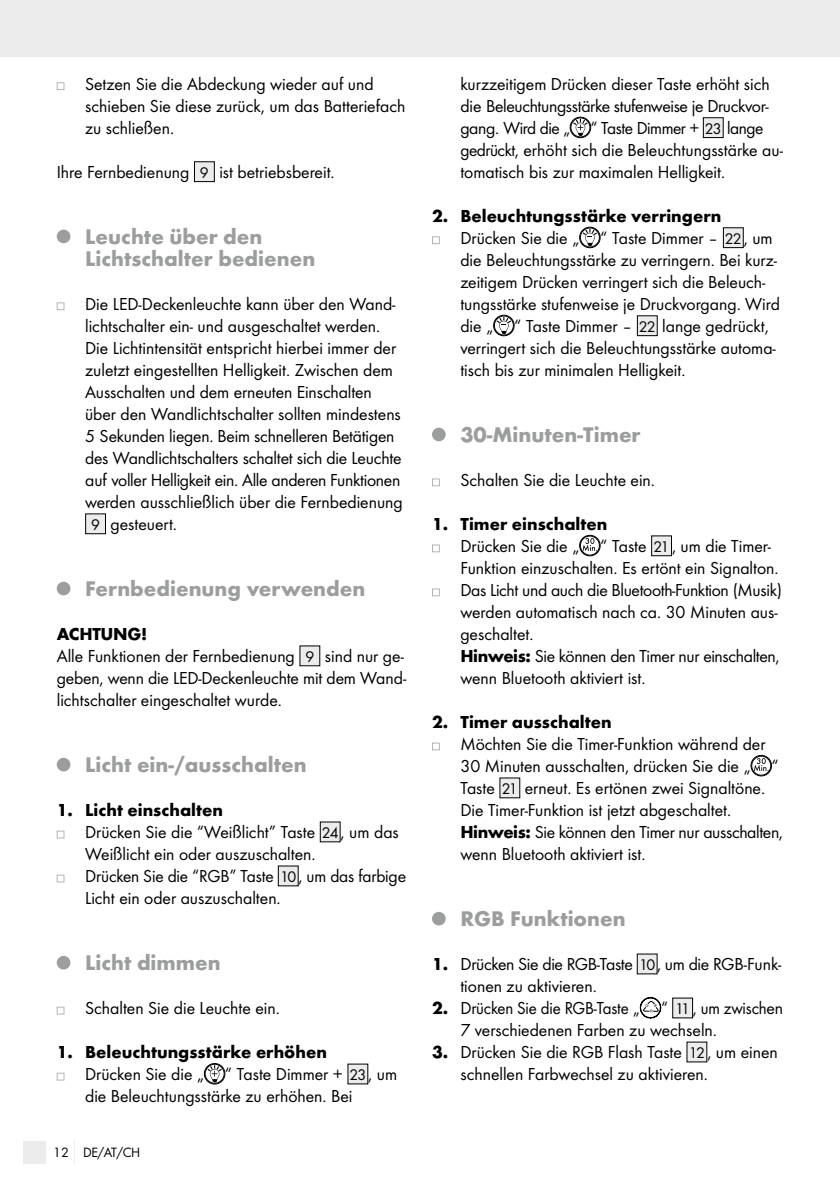
<style>
.page{position:relative;width:840px;height:1191px;background:#fff}
.page>*{position:absolute;margin:0;border:0;box-sizing:border-box;transform-origin:0 0}
.t1{font:700 22px/22px "Futura";color:#9c9d9d}
.t2{font:18px/22px "Futura Boo";color:#000}
.t3{font:700 18px "Futura";color:#000}
.t4{font:18px "Futura Boo";letter-spacing:-.02em;color:#000}
.t5{font:700 18px "Futura";letter-spacing:-.02em;color:#000}
.t6{font:14px "Futura Boo";letter-spacing:-.03em;color:#000}
.s1{font-size:16px}
.s2{font-family:"Futura";font-weight:700}
</style>
<div class="page">
<div style="left:0;top:0;width:839px;height:57px;background:#ececec"></div>
<div style="left:23px;top:1140px;width:22px;height:23px;background:#ececec"></div>
<svg style="left:74px;top:1141px;width:1px;height:22px"></svg>
<svg style="left:57px;top:82px;width:7px;height:8px"></svg>
<div style="left:194px;top:162px;width:20px;height:20px;background:#ececec"></div>
<div style="left:194px;top:161px;width:21px;height:21px;border:1px solid #000"></div>
<div style="left:57px;top:230px;width:13px;height:13px;background:#9c9d9d;border-radius:50%"></div>
<svg style="left:57px;top:302px;width:7px;height:8px"></svg>
<div style="left:86px;top:514px;width:19px;height:20px;background:#ececec"></div>
<div style="left:85px;top:513px;width:21px;height:21px;border:1px solid #000"></div>
<div style="left:57px;top:582px;width:13px;height:13px;background:#9c9d9d;border-radius:50%"></div>
<div style="left:300px;top:646px;width:19px;height:20px;background:#ececec"></div>
<div style="left:57px;top:758px;width:13px;height:13px;background:#9c9d9d;border-radius:50%"></div>
<svg style="left:57px;top:830px;width:7px;height:8px"></svg>
<div style="left:320px;top:822px;width:20px;height:20px;background:#ececec"></div>
<svg style="left:57px;top:874px;width:7px;height:8px"></svg>
<div style="left:278px;top:866px;width:20px;height:20px;background:#ececec"></div>
<div style="left:57px;top:956px;width:13px;height:13px;background:#9c9d9d;border-radius:50%"></div>
<svg style="left:57px;top:1006px;width:7px;height:8px"></svg>
<svg style="left:57px;top:1072px;width:7px;height:8px"></svg>
<div style="left:204px;top:1063px;width:21px;height:21px;border:1px solid #000;border-radius:50%"></div>
<div style="left:205px;top:1064px;width:19px;height:19px;border:1px solid #000;border-radius:50%"></div>
<svg style="left:207px;top:1065px;width:15px;height:17px"></svg>
<div style="left:348px;top:1064px;width:19px;height:20px;background:#ececec"></div>
<div style="left:569px;top:117px;width:21px;height:21px;border:1px solid #000;border-radius:50%"></div>
<div style="left:570px;top:118px;width:19px;height:19px;border:1px solid #000;border-radius:50%"></div>
<svg style="left:573px;top:119px;width:14px;height:17px"></svg>
<div style="left:703px;top:118px;width:19px;height:20px;background:#ececec"></div>
<div style="left:702px;top:117px;width:21px;height:21px;border:1px solid #000"></div>
<svg style="left:432px;top:236px;width:7px;height:8px"></svg>
<svg style="left:582px;top:229px;width:14px;height:17px"></svg>
<div style="left:579px;top:227px;width:21px;height:21px;border:1px solid #000;border-radius:50%"></div>
<div style="left:580px;top:228px;width:19px;height:19px;border:1px solid #000;border-radius:50%"></div>
<div style="left:723px;top:228px;width:19px;height:20px;background:#ececec"></div>
<div style="left:722px;top:227px;width:21px;height:21px;border:1px solid #000"></div>
<svg style="left:496px;top:317px;width:14px;height:17px"></svg>
<div style="left:493px;top:315px;width:21px;height:21px;border:1px solid #000;border-radius:50%"></div>
<div style="left:494px;top:316px;width:19px;height:19px;border:1px solid #000;border-radius:50%"></div>
<div style="left:637px;top:316px;width:20px;height:20px;background:#ececec"></div>
<div style="left:636px;top:315px;width:21px;height:21px;border:1px solid #000"></div>
<div style="left:432px;top:428px;width:13px;height:13px;background:#9c9d9d;border-radius:50%"></div>
<svg style="left:432px;top:478px;width:7px;height:8px"></svg>
<svg style="left:432px;top:544px;width:7px;height:8px"></svg>
<div style="left:579px;top:535px;width:21px;height:21px;border:1px solid #000;border-radius:50%"></div>
<div style="left:580px;top:536px;width:19px;height:19px;border:1px solid #000;border-radius:50%"></div>
<svg style="left:582px;top:538px;width:15px;height:13px"></svg>
<div style="left:651px;top:536px;width:20px;height:20px;background:#ececec"></div>
<div style="left:650px;top:535px;width:21px;height:21px;border:1px solid #000"></div>
<svg style="left:432px;top:588px;width:7px;height:8px"></svg>
<svg style="left:432px;top:742px;width:7px;height:8px"></svg>
<div style="left:750px;top:755px;width:21px;height:21px;border:1px solid #000;border-radius:50%"></div>
<div style="left:751px;top:756px;width:19px;height:19px;border:1px solid #000;border-radius:50%"></div>
<svg style="left:753px;top:758px;width:15px;height:13px"></svg>
<div style="left:499px;top:778px;width:20px;height:20px;background:#ececec"></div>
<div style="left:432px;top:912px;width:13px;height:13px;background:#9c9d9d;border-radius:50%"></div>
<div style="left:637px;top:954px;width:19px;height:20px;background:#ececec"></div>
<svg style="left:639px;top:996px;width:22px;height:23px"></svg>
<div style="left:672px;top:998px;width:20px;height:20px;background:#ececec"></div>
<div style="left:686px;top:1042px;width:20px;height:20px;background:#ececec"></div>
<p class="t2" style="left:85px;top:73px;width:321px">Setzen Sie die Abdeckung wieder auf und schieben Sie diese zurück, um das Batteriefach zu schließen.</p>
<p class="t2" style="left:57px;top:161px;width:279px">Ihre Fernbedienung <span class="s1">9</span> ist betriebsbereit.</p>
<p class="t1" style="left:85px;top:225px;width:231px">Leuchte über den<br>Lichtschalter bedienen</p>
<p class="t2" style="left:85px;top:293px;width:312px">Die LED-Deckenleuchte kann über den Wand-</p>
<p class="t2" style="left:85px;top:315px;width:296px">lichtschalter ein- und ausgeschaltet werden.</p>
<p class="t2" style="left:85px;top:337px;width:312px">Die Lichtintensität entspricht hierbei immer der</p>
<p class="t2" style="left:85px;top:359px;width:309px">zuletzt eingestellten Helligkeit. Zwischen dem</p>
<p class="t2" style="left:85px;top:381px;width:288px">Ausschalten und dem erneuten Einschalten</p>
<p class="t2" style="left:85px;top:403px;width:317px">über den Wandlichtschalter sollten mindestens</p>
<p class="t2" style="left:85px;top:425px;width:310px">5 Sekunden liegen. Beim schnelleren Betätigen</p>
<p class="t2" style="left:85px;top:447px;width:318px">des Wandlichtschalters schaltet sich die Leuchte</p>
<p class="t4" style="left:85px;top:469px;width:316px">auf voller Helligkeit ein. Alle anderen Funktionen</p>
<p class="t2" style="left:85px;top:491px;width:319px">werden ausschließlich über die Fernbedienung</p>
<p class="t2" style="left:91px;top:513px;width:87px"><span class="s1">9</span> gesteuert.</p>
<p class="t1" style="left:85px;top:577px;width:281px">Fernbedienung verwenden</p>
<p class="t5" style="left:57px;top:623px;width:92px">ACHTUNG!</p>
<p class="t2" style="left:57px;top:645px;width:351px">Alle Funktionen der Fernbedienung <span class="s1">9</span> sind nur ge&shy;geben, wenn die LED-Deckenleuchte mit dem Wand&shy;lichtschalter eingeschaltet wurde.</p>
<p class="t1" style="left:85px;top:753px;width:223px">Licht ein-/ausschalten</p>
<p class="t3" style="left:57px;top:799px;width:168px">1. Licht einschalten</p>
<p class="t2" style="left:85px;top:821px;width:322px">Drücken Sie die “Weißlicht” Taste <span class="s1">24</span>, um das Weißlicht ein oder auszuschalten.<br>Drücken Sie die “RGB” Taste <span class="s1">10</span>, um das farbige Licht ein oder auszuschalten.</p>
<p class="t1" style="left:85px;top:951px;width:137px">Licht dimmen</p>
<p class="t2" style="left:85px;top:997px;width:196px">Schalten Sie die Leuchte ein.</p>
<p class="t3" style="left:57px;top:1041px;width:271px">1. Beleuchtungsstärke erhöhen</p>
<p class="t2" style="left:85px;top:1063px;width:313px">Drücken Sie die „ “ Taste Dimmer + <span class="s1">23</span>, um die Beleuchtungsstärke zu erhöhen. Bei</p>
<p class="t6" style="left:53px;top:1144px;width:88px">12 DE/AT/CH</p>
<p class="t2" style="left:460px;top:73px;width:324px">kurzzeitigem Drücken dieser Taste erhöht sich die Beleuchtungsstärke stufenweise je Druckvor&shy;gang. Wird die „ “ Taste Dimmer + <span class="s1">23</span> lange gedrückt, erhöht sich die Beleuchtungsstärke au&shy;tomatisch bis zur maximalen Helligkeit.</p>
<p class="t3" style="left:432px;top:205px;width:291px">2. Beleuchtungsstärke verringern</p>
<p class="t2" style="left:460px;top:227px;width:321px">Drücken Sie die „ “ Taste Dimmer – <span class="s1">22</span>, um die Beleuchtungsstärke zu verringern. Bei kurz&shy;zeitigem Drücken verringert sich die Beleuch&shy;tungsstärke stufenweise je Druckvorgang. Wird die „ “ Taste Dimmer – <span class="s1">22</span> lange gedrückt, verringert sich die Beleuchtungsstärke automa&shy;tisch bis zur minimalen Helligkeit.</p>
<p class="t1" style="left:460px;top:423px;width:182px">30-Minuten-Timer</p>
<p class="t2" style="left:460px;top:469px;width:196px">Schalten Sie die Leuchte ein.</p>
<p class="t3" style="left:432px;top:513px;width:177px">1. Timer einschalten</p>
<p class="t2" style="left:460px;top:535px;width:323px">Drücken Sie die „ “ Taste <span class="s1">21</span> , um die Timer-Funktion einzuschalten. Es ertönt ein Signalton.<br>Das Licht und auch die Bluetooth-Funktion (Musik) werden automatisch nach ca. 30 Minuten aus&shy;geschaltet.<br><span class="s2">Hinweis:</span> Sie können den Timer nur einschalten, wenn Bluetooth aktiviert ist.</p>
<p class="t3" style="left:432px;top:711px;width:181px">2. Timer ausschalten</p>
<p class="t2" style="left:460px;top:733px;width:324px">Möchten Sie die Timer-Funktion während der 30 Minuten ausschalten, drücken Sie die „ “ Taste <span class="s1">21</span> erneut. Es ertönen zwei Signaltöne.<br>Die Timer-Funktion ist jetzt abgeschaltet.<br><span class="s2">Hinweis:</span> Sie können den Timer nur ausschalten, wenn Bluetooth aktiviert ist.</p>
<p class="t1" style="left:460px;top:907px;width:167px">RGB Funktionen</p>
<p class="t2" style="left:460px;top:953px;width:322px;text-indent:-28px"><span class="s2">1.</span> Drücken Sie die RGB-Taste <span class="s1">10</span>, um die RGB-Funk&shy;tionen zu aktivieren.</p>
<p class="t2" style="left:460px;top:997px;width:324px;text-indent:-28px"><span class="s2">2.</span> Drücken Sie die RGB-Taste „ “ <span class="s1">11</span> , um zwischen<br>7 verschiedenen Farben zu wechseln.</p>
<p class="t2" style="left:460px;top:1041px;width:319px;text-indent:-28px"><span class="s2">3.</span> Drücken Sie die RGB Flash Taste <span class="s1">12</span> , um einen schnellen Farbwechsel zu aktivieren.</p>
</div>
